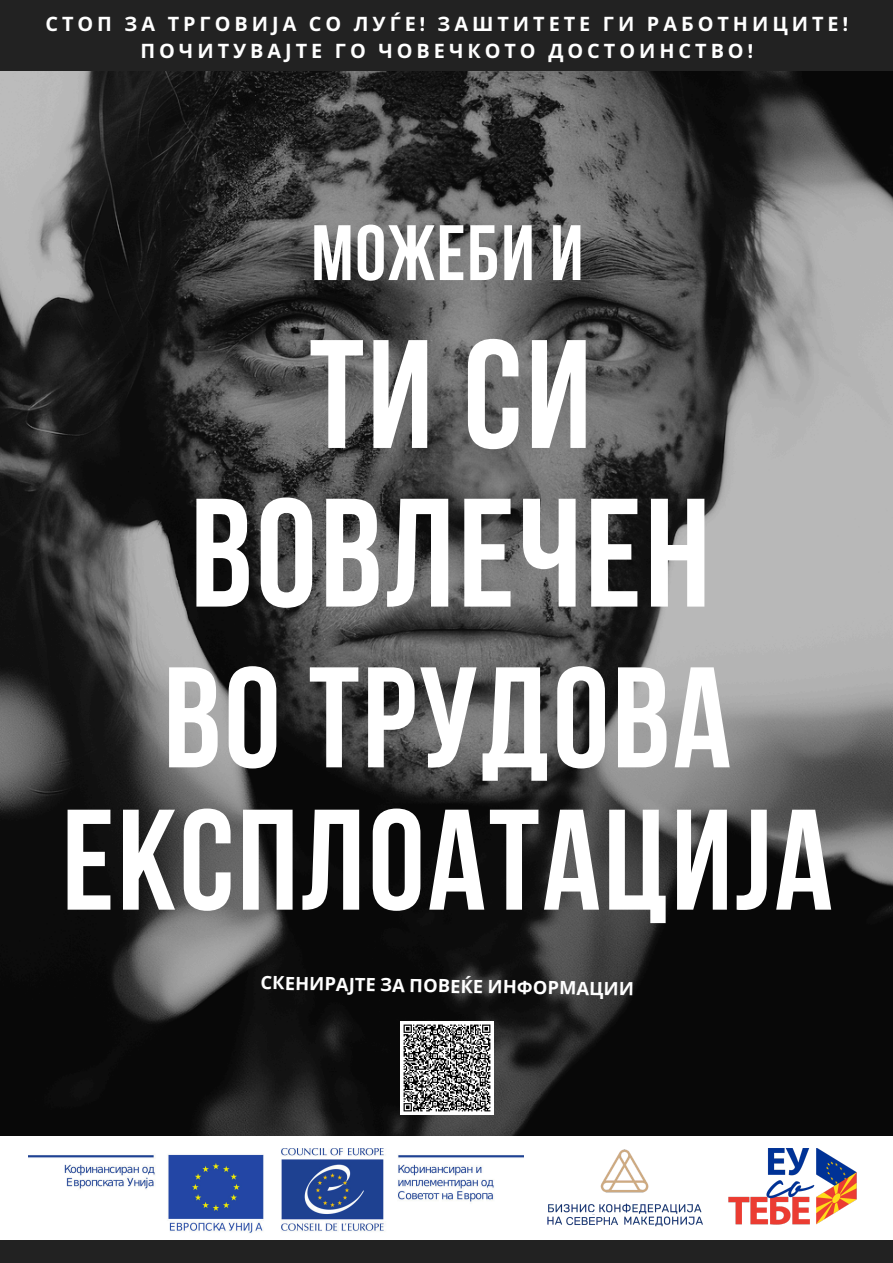
<style>
.page{position:relative;width:893px;height:1263px;background:#222}
.page>*{position:absolute;margin:0;border:0;box-sizing:border-box;transform-origin:0 0}
.t1{font:700 154.05px/158.6px "Bebas Neue";letter-spacing:.02em;color:#fff;text-align:center}
.t2{font:700 142.8px/142.4px "Bebas Neue";letter-spacing:.02em;color:#fff;text-align:center}
.t3{font:700 78.38px "Bebas Neue";letter-spacing:.02em;color:#fff}
.t4{font:700 19.88px/27.6px "Noto Sans";letter-spacing:.2em;color:#fff;text-align:center}
.t5{font:700 18.38px "Noto Sans";color:#fff}
.s1{font-family:"Montserrat"}
</style>
<div class="page">
<img style="left:0;top:71px;width:893px;height:1094px">
<img style="left:401px;top:1022px;width:93px;height:92px">
<div style="left:1px;top:1136px;width:892px;height:104px;background:#fff"></div>
<img style="left:28px;top:1148px;width:495px;height:85px">
<img style="left:728px;top:1148px;width:129px;height:77px">
<img style="left:547px;top:1149px;width:156px;height:77px">
<p class="t4" style="left:45px;top:9px;width:804px">СТОП ЗА ТРГОВИЈА СО ЛУЃЕ<span class="s1">!</span> ЗАШТИТЕТЕ ГИ РАБОТНИЦИТЕ<span class="s1">!<br></span>ПОЧИТУВАЈТЕ ГО ЧОВЕЧКОТО ДОСТОИНСТВО<span class="s1">!</span></p>
<h2 class="t3" style="left:311px;top:221px;width:274px">можеби и</h2>
<h1 class="t1" style="left:190px;top:330px;width:522px">ти си вовлечен</h1>
<h1 class="t2" style="left:62px;top:660px;width:772px">во трудова експлоатациjа</h1>
<p class="t5" style="left:261px;top:969px;width:375px;rotate:1deg">СКЕНИРАЈТЕ ЗА ПОВЕЌЕ ИНФОРМАЦИИ</p>
</div>
